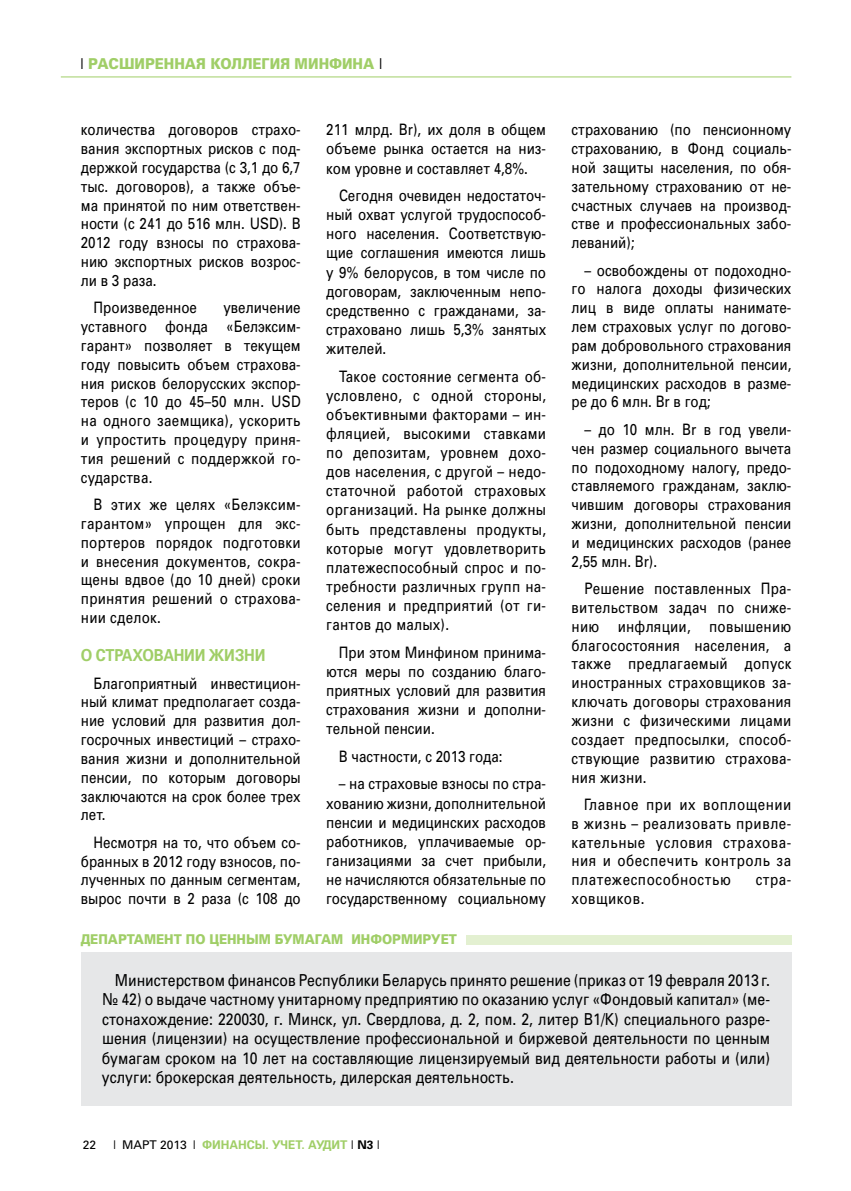
<style>
.page{position:relative;width:851px;height:1191px;background:#fff}
.page>*{position:absolute;margin:0;border:0;box-sizing:border-box;transform-origin:0 0}
.t1{font:16.5px/19.5px "Partner";color:#000;text-align:justify;scale:.85 1}
.t2{font:700 16.5px "Partner";letter-spacing:-.02em;color:#a0ce67;scale:.9 1}
.t3{font:15.75px/18.9px "Partner";color:#000;text-align:justify;scale:.85 1}
.t4{font:15.75px "Partner";letter-spacing:.04em;color:#000;scale:.85 1}
.t5{font:800 15px "Partner";color:#a0ce67;scale:.9 1}
.t6{font:800 13.5px "Partner";color:#a0ce67;scale:.9 1}
.t7{font:700 12px "Partner";color:#a0ce67}
.t8{font:12px "Partner";color:#000}
.s1{font-weight:400;color:#000}
.s2{color:#000}
</style>
<div class="page">
<hr style="left:61px;top:77px;width:730px;height:1px;background:#a0ce67">
<div style="left:81px;top:952px;width:710px;height:154px;background:#e6e7e8"></div>
<div style="left:466px;top:935px;width:325px;height:9px;background:#e3f0d1"></div>
<p class="t5" style="left:80px;top:55px;width:337px"><span class="s1">|</span> расширенная коллегия минфина <span class="s1">|</span></p>
<p class="t3" style="left:81px;top:120px;width:260px">количества договоров страхо&shy;вания экспортных рисков с под&shy;держкой государства (с 3,1 до 6,7 тыс. договоров), а также объе&shy;ма принятой по ним ответствен&shy;ности (с 241 до 516 млн. USD). В 2012 году взносы по страхова&shy;нию экспортных рисков возрос&shy;ли в 3 раза.</p>
<p class="t3" style="left:94px;top:298px;width:123px">Произведенное</p>
<p class="t3" style="left:81px;top:298px;width:260px;text-indent:142px">увеличение уставного фонда «Белэксим&shy;гарант» позволяет в текущем году повысить объем страхова&shy;ния рисков белорусских экспор&shy;теров (с 10 до 45–50 млн. USD на одного заемщика), ускорить и упростить процедуру приня&shy;тия решений с поддержкой го&shy;сударства.</p>
<p class="t3" style="left:81px;top:495px;width:260px;text-indent:13px">В этих же целях «Белэксим&shy;гарантом» упрощен для экс&shy;портеров порядок подготовки и внесения документов, сокра&shy;щены вдвое (до 10 дней) сроки принятия решений о страхова&shy;нии сделок.</p>
<p class="t2" style="left:81px;top:646px;width:94px">Остраховании</p>
<p class="t2" style="left:209px;top:646px;width:51px">жизни</p>
<p class="t3" style="left:81px;top:674px;width:260px;text-indent:13px">Благоприятный инвестицион&shy;ный климат предполагает созда&shy;ние условий для развития дол&shy;госрочных инвестиций – страхо&shy;вания жизни и дополнительной пенсии, по которым договоры заключаются на срок более трех лет.</p>
<p class="t3" style="left:81px;top:833px;width:260px;text-indent:13px">Несмотря на то, что объем со&shy;бранных в 2012 году взносов, по&shy;лученных по данным сегментам, вырос почти в 2 раза (с 108 до</p>
<p class="t3" style="left:326px;top:120px;width:260px">211 млрд. Br), их доля в общем объеме рынка остается на низ&shy;ком уровне и составляет 4,8%.</p>
<p class="t3" style="left:326px;top:186px;width:260px;text-indent:13px">Сегодня очевиден недостаточ&shy;ный охват услугой трудоспособ&shy;ного населения. Соответствую&shy;щие соглашения имеются лишь у 9% белорусов, в том числе по договорам, заключенным непо&shy;средственно с гражданами, за&shy;страховано лишь 5,3% занятых жителей.</p>
<p class="t3" style="left:326px;top:367px;width:260px;text-indent:13px">Такое состояние сегмента об&shy;условлено, с одной стороны, объективными факторами – ин&shy;фляцией, высокими ставками по депозитам, уровнем дохо&shy;дов населения, с другой – недо&shy;статочной работой страховых организаций. На рынке должны быть представлены продукты, которые могут удовлетворить платежеспособный спрос и по&shy;требности различных групп на&shy;селения и предприятий (от ги&shy;гантов до малых).</p>
<p class="t3" style="left:326px;top:643px;width:260px;text-indent:13px">При этом М инфином принима&shy;ются меры по созданию благо&shy;приятных условий для развития страхования жизни и дополни&shy;тельной пенсии.</p>
<p class="t3" style="left:339px;top:747px;width:194px">В частности, с 2013 года:</p>
<p class="t3" style="left:326px;top:774px;width:260px;text-indent:13px">– на страховые взносы по стра&shy;хованию жизни, дополнительной пенсии и медицинских расходов работников, уплачиваемые ор&shy;ганизациями за счет прибыли, не начисляются обязательные по государственному социальному</p>
<p class="t6" style="left:81px;top:931px;width:419px">департамент по ценным бумагам информирует</p>
<p class="t3" style="left:571px;top:120px;width:260px">страхованию (по пенсионному страхованию, в Фонд социаль&shy;ной защиты населения, по обя&shy;зательному страхованию от не&shy;счастных случаев на производ&shy;стве и профессиональных забо&shy;леваний);</p>
<p class="t3" style="left:571px;top:261px;width:260px;text-indent:13px">– освобождены от подоходно&shy;го налога доходы физических лиц в виде оплаты нанимате&shy;лем страховых услуг по догово&shy;рам добровольного страхования жизни, дополнительной пенсии, медицинских расходов в разме&shy;ре до 6 млн. Br в год;</p>
<p class="t3" style="left:571px;top:420px;width:260px;text-indent:13px">– до 10 млн. Br в год увели&shy;чен размер социального вычета по подоходному налогу, предо&shy;ставляемого гражданам, заклю&shy;чившим договоры страхования жизни, дополнительной пенсии и медицинских расходов (ранее 2,55 млн. Br).</p>
<p class="t3" style="left:571px;top:579px;width:260px;text-indent:13px">Решение поставленных Пра&shy;вительством задач по сниже&shy;нию инфляции, повышению благосостояния населения, а также предлагаемый допуск иностранных страховщиков за&shy;ключать договоры страхования жизни с физическими лицами создает предпосылки, способ&shy;ствующие развитию страхова&shy;ния жизни.</p>
<p class="t3" style="left:571px;top:795px;width:260px;text-indent:13px">Главное при их воплощении в жизнь – реализовать привле&shy;кательные условия страхова&shy;ния и обеспечить контроль за платежеспособностью</p>
<p class="t3" style="left:755px;top:870px;width:43px">стра-</p>
<p class="t4" style="left:571px;top:889px;width:87px">ховщиков.</p>
<p class="t1" style="left:102px;top:970px;width:787px;text-indent:13px">М инистерством финансов Республики Беларусь принято решение (приказ от 19 февраля 2013 г. № 42) о выдаче частному унитарному предприятию по оказанию услуг «Фондовый капитал» (ме&shy;стонахождение: 220030, г. М инск, ул. Свердлова, д. 2, пом. 2, литер В1/К) специального разре&shy;шения (лицензии) на осуществление профессиональной и биржевой деятельности по ценным бумагам сроком на 10 лет на составляющие лицензируемый вид деятельности работы и (или) услуги: брокерская деятельность, дилерская деятельность.</p>
<p class="t8" style="left:83px;top:1137px;width:15px">22</p>
<p class="t7" style="left:113px;top:1137px;width:268px"><span class="s1">| март 2013 |</span> ФИНАНСЫ. УЧЕТ. АУДИТ <span class="s1">|</span> <span class="s2">N3</span> <span class="s1">|</span></p>
</div>
